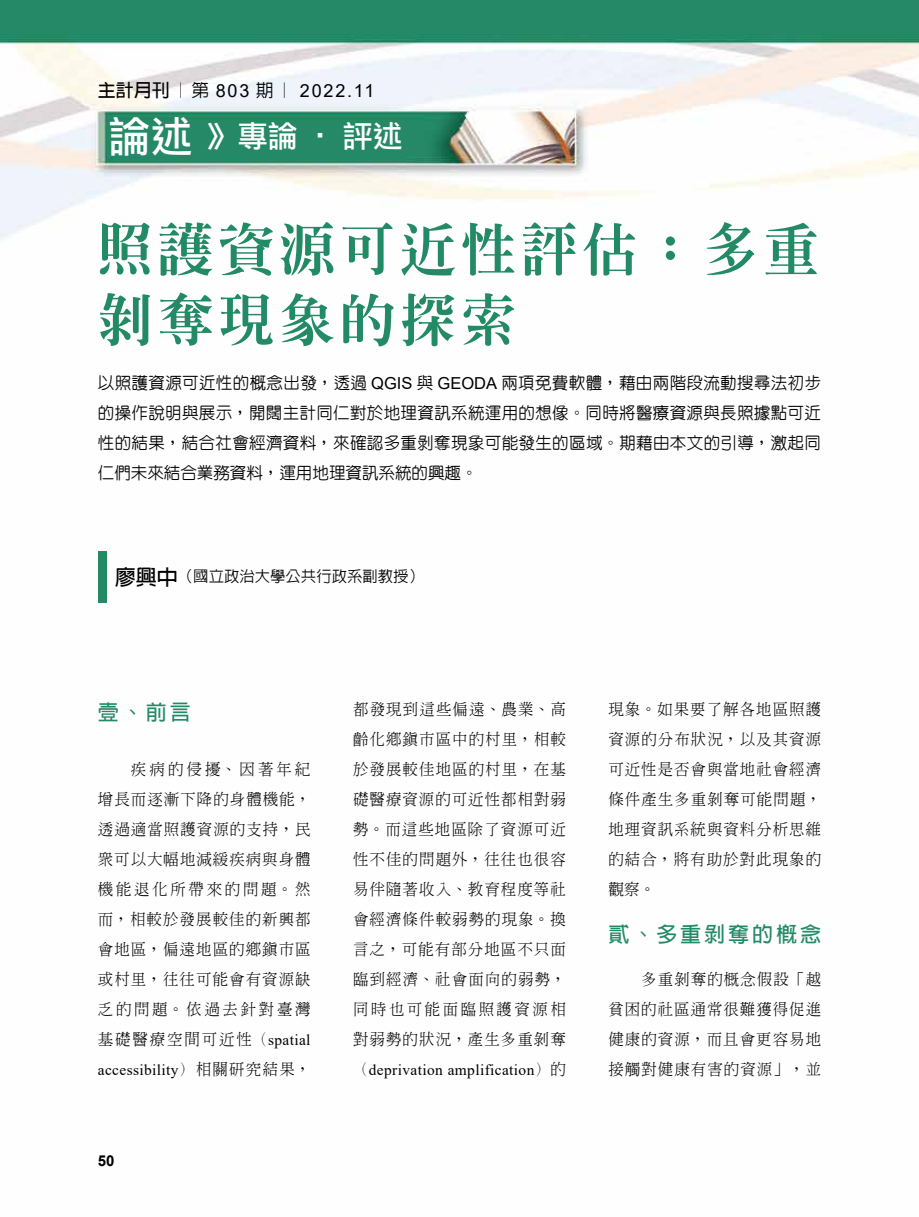
<style>
.page{position:relative;width:919px;height:1217px;background:#fff}
.page>*{position:absolute;margin:0;border:0;box-sizing:border-box;transform-origin:0 0}
.t1{font:800 55.5px/70.5px "Inn Ming";letter-spacing:.09em;color:#238a66}
.t2{font:30px "DF Li Hei Md WIN BF";color:#fff}
.t3{font:700 21px "Lin Gothic";letter-spacing:.14em;color:#238a66}
.t4{font:18px "Arial";letter-spacing:.1em;color:#000}
.t5{font:500 16.5px/30px "Yen Round";letter-spacing:.02em;color:#000;text-align:justify}
.t6{font:300 15.3px/30px "Inn Ming";letter-spacing:.075em;color:#000;text-align:justify}
.t7{font:15.3px "Times New Roman";letter-spacing:.025em;color:#000}
.t8{font:500 15.3px "Lin Gothic";color:#000}
.t9{font:700 15px "Arial";color:#000}
.s1{font-family:"Lin Gothic";font-weight:700}
.s2{font-family:"Lin Gothic";font-weight:500}
.s3{font-size:42px}
.s4{font-family:"Arial";font-weight:400}
.s5{font-weight:700;font-size:21px}
.s6{font-family:"Times New Roman";font-weight:400}
.s7{font-family:"Inn Ming";font-weight:300}
</style>
<div class="page">
<img style="left:0;top:0;width:918px;height:603px">
<div style="left:98px;top:551px;width:8px;height:51px;background:#238a66"></div>
<p class="t4" style="left:98px;top:78px;width:278px"><span class="s1">主計月刊</span><span class="s2">︱第</span> 803 <span class="s2">期︱</span> 2022.11</p>
<h2 class="t2" style="left:109px;top:121px;width:296px"><span class="s3">論述</span> 》專論 ‧ 評述</h2>
<h1 class="t1" style="left:98px;top:214px;width:722px">照護資源可近性評估：多重剝奪現象的探索</h1>
<p class="t5" style="left:98px;top:367px;width:724px">以照護資源可近性的概念出發，透過 <span class="s4">QGIS</span> 與 <span class="s4">GEODA</span> 兩項免費軟體，藉由兩階段流動搜尋法初步的操作說明與展示，開闊主計同仁對於地理資訊系統運用的想像。同時將醫療資源與長照據點可近性的結果，結合社會經濟資料，來確認多重剝奪現象可能發生的區域。期藉由本文的引導，激起同仁們未來結合業務資料，運用地理資訊系統的興趣。</p>
<p class="t8" style="left:115px;top:568px;width:310px"><span class="s5">廖興中</span>（國立政治大學公共行政系副教授）</p>
<h3 class="t3" style="left:98px;top:700px;width:94px">壹、前言</h3>
<p class="t6" style="left:98px;top:754px;width:214px;text-indent:33px">疾病的侵擾、因著年紀增長而逐漸下降的身體機能，透過適當照護資源的支持，民眾可以大幅地減緩疾病與身體機能退化所帶來的問題。然而，相較於發展較佳的新興都會地區，偏遠地區的鄉鎮市區或村里，往往可能會有資源缺乏的問題。依過去針對臺灣基礎醫療空間可近性（<span class="s6">spatial</span></p>
<p class="t7" style="left:98px;top:1059px;width:214px">accessibility<span class="s7">）相關研究結果，</span></p>
<p class="t9" style="left:98px;top:1149px;width:18px">50</p>
<p class="t6" style="left:353px;top:693px;width:214px">都發現到這些偏遠、農業、高齡化鄉鎮市區中的村里，相較於發展較佳地區的村里，在基礎醫療資源的可近性都相對弱勢。而這些地區除了資源可近性不佳的問題外，往往也很容易伴隨著收入、教育程度等社會經濟條件較弱勢的現象。換言之，可能有部分地區不只面臨到經濟、社會面向的弱勢，同時也可能面臨照護資源相對弱勢的狀況，產生多重剝奪</p>
<p class="t7" style="left:353px;top:1058px;width:214px"><span class="s7">（</span>deprivation amplification<span class="s7">）的</span></p>
<p class="t6" style="left:608px;top:693px;width:214px">現象。如果要了解各地區照護資源的分布狀況，以及其資源可近性是否會與當地社會經濟條件產生多重剝奪可能問題，地理資訊系統與資料分析思維的結合，將有助於對此現象的觀察。</p>
<h3 class="t3" style="left:608px;top:922px;width:214px">貳、多重剝奪的概念</h3>
<p class="t6" style="left:608px;top:963px;width:214px;text-indent:33px">多重剝奪的概念假設「越貧困的社區通常很難獲得促進健康的資源，而且會更容易地接觸對健康有害的資源」，並</p>
</div>
